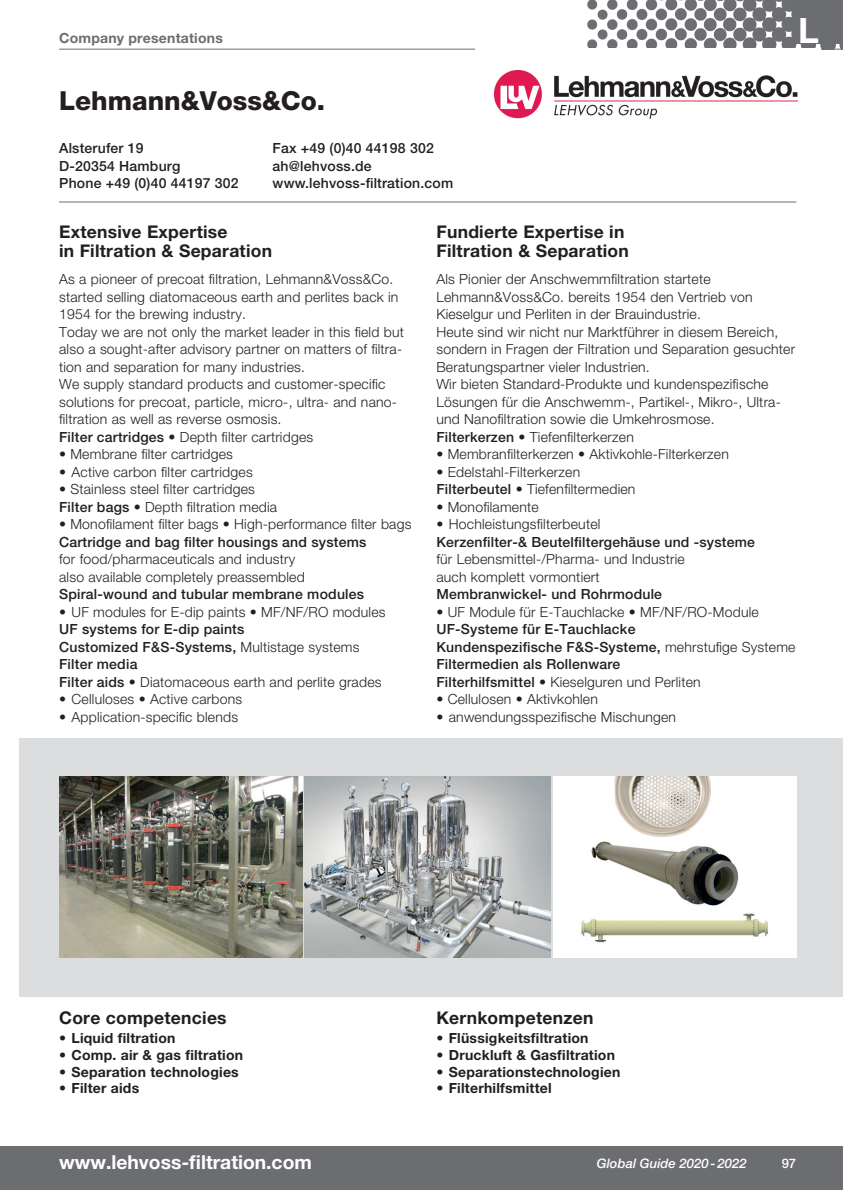
<style>
.page{position:relative;width:843px;height:1190px;background:#fff}
.page>*{position:absolute;margin:0;border:0;box-sizing:border-box;transform-origin:0 0}
.t1{font:700 35px "Helvetica Neue LT Std";color:#fff}
.t2{font:800 26.25px "Helvetica Neue LT Std";color:#231f20}
.t3{font:700 19.25px "Helvetica Neue LT Std";color:#fff}
.t4{font:700 17.5px/19.2px "Helvetica Neue LT Std";letter-spacing:.015em;color:#231f20}
.t5{font:300 14px/17.5px "Helvetica Neue LT Std";letter-spacing:.015em;color:#231f20}
.t6{font:500 14px/17.5px "Helvetica Neue LT Std";letter-spacing:.015em;color:#231f20}
.t7{font:700 14px "Helvetica Neue LT Std";letter-spacing:.015em;color:#231f20}
.t8{font:700 14px "Helvetica Neue LT Std";letter-spacing:.015em;color:#6c6d70}
.t9{font:italic 500 13.12px "Helvetica Neue LT Std";color:#fff}
.t10{font:500 13.12px "Helvetica Neue LT Std";color:#fff}
.s1{font-weight:500}
.s2{font-weight:700}
.s3{font-weight:300}
</style>
<div class="page">
<div style="left:19px;top:739px;width:823px;height:258px;background:#dcdddf"></div>
<div style="left:0;top:1145px;width:842px;height:45px;background:#6c6d70"></div>
<hr style="left:59px;top:202px;width:737px;height:1px;background:#6c6d70">
<img style="left:587px;top:0;width:255px;height:49px">
<hr style="left:59px;top:49px;width:783px;height:1px;background:#6c6d70">
<div style="left:793px;top:0;width:49px;height:44px;background:#6c6d70"></div>
<img style="left:59px;top:776px;width:243px;height:181px">
<img style="left:305px;top:776px;width:245px;height:181px">
<div style="left:553px;top:776px;width:243px;height:181px;background:#fff"></div>
<img style="left:581px;top:776px;width:187px;height:167px">
<div style="left:475px;top:48px;width:345px;height:122px;background:#fff"></div>
<img style="left:494px;top:70px;width:302px;height:49px">
<p class="t8" style="left:59px;top:33px;width:165px">Company presentations</p>
<h2 class="t2" style="left:59px;top:91px;width:267px">Lehmann&amp;Voss&amp;Co.</h2>
<p class="t6" style="left:272px;top:141px;width:182px">Fax +49 (0)40 44198 302 ah@lehvoss.de www.lehvoss-filtration.com</p>
<p class="t6" style="left:59px;top:141px;width:181px">Alsterufer 19<br>D-20354 Hamburg<br>Phone +49 (0)40 44197 302</p>
<h1 class="t1" style="left:798px;top:18px;width:22px">L</h1>
<p class="t4" style="left:59px;top:224px;width:214px">Extensive Expertise<br>in Filtration &amp; Separation</p>
<p class="t5" style="left:59px;top:272px;width:346px">As a pioneer of precoat filtration, Lehmann&amp;Voss&amp;Co. started selling diatomaceous earth and perlites back in 1954 for the brewing industry.<br>Today we are not only the market leader in this field but also a sought-after advisory partner on matters of filtra&shy;tion and separation for many industries.<br>We supply standard products and customer-specific solutions for precoat, particle, micro-, ultra- and nano&shy;filtration as well as reverse osmosis.<br><span class="s1">Filter cartridges</span> <span class="s2">•</span> Depth filter cartridges</p>
<p class="t5" style="left:59px;top:447px;width:175px"><span class="s2">•</span> Membrane filter cartridges</p>
<p class="t5" style="left:59px;top:464px;width:195px"><span class="s2">•</span> Active carbon filter cartridges</p>
<p class="t5" style="left:59px;top:482px;width:219px"><span class="s2">•</span> Stainless steel filter cartridges<br><span class="s1">Filter bags</span> <span class="s2">•</span> Depth filtration media</p>
<p class="t5" style="left:59px;top:517px;width:354px"><span class="s2">•</span> Monofilament filter bags <span class="s2">•</span> High-performance filter bags<br><span class="s1">Cartridge and bag filter housings and systems</span></p>
<p class="t5" style="left:59px;top:552px;width:247px">for food/pharmaceuticals and industry also available completely preassembled</p>
<p class="t6" style="left:59px;top:587px;width:306px">Spiral-wound and tubular membrane modules</p>
<p class="t5" style="left:59px;top:604px;width:328px"><span class="s2">•</span> UF modules for E-dip paints <span class="s2">•</span> MF/NF/RO modules <span class="s1">UF systems for E-dip paints<br>Customized F&amp;S-Systems,</span> Multistage systems <span class="s1">Filter media<br>Filter aids</span> <span class="s2">•</span> Diatomaceous earth and perlite grades</p>
<p class="t5" style="left:59px;top:692px;width:185px"><span class="s2">•</span> Celluloses <span class="s2">•</span> Active carbons</p>
<p class="t5" style="left:59px;top:709px;width:180px"><span class="s2">•</span> Application-specific blends</p>
<p class="t4" style="left:436px;top:224px;width:194px">Fundierte Expertise in<br>Filtration &amp; Separation</p>
<p class="t5" style="left:436px;top:272px;width:360px">Als Pionier der Anschwemmfiltration startete Lehmann&amp;Voss&amp;Co. bereits 1954 den Vertrieb von Kieselgur und Perliten in der Brauindustrie.<br>Heute sind wir nicht nur Marktführer in diesem Bereich, sondern in Fragen der Filtration und Separation gesuchter Beratungspartner vieler Industrien.<br>Wir bieten Standard-Produkte und kundenspezifische Lösungen für die Anschwemm-, Partikel-, Mikro-, Ultra&shy;und Nanofiltration sowie die Umkehrosmose.<br><span class="s1">Filterkerzen</span> <span class="s2">•</span> Tiefenfilterkerzen</p>
<p class="t5" style="left:436px;top:447px;width:294px"><span class="s2">•</span> Membranfilterkerzen <span class="s2">•</span> Aktivkohle-Filterkerzen</p>
<p class="t5" style="left:436px;top:464px;width:200px"><span class="s2">•</span> Edelstahl-Filterkerzen<br><span class="s1">Filterbeutel</span> <span class="s2">•</span> Tiefenfiltermedien</p>
<p class="t5" style="left:436px;top:499px;width:104px"><span class="s2">•</span> Monofilamente</p>
<p class="t6" style="left:436px;top:517px;width:320px"><span class="s2">•</span> <span class="s3">Hochleistungsfilterbeutel<br></span>Kerzenfilter-&amp; Beutelfiltergehäuse und -systeme</p>
<p class="t5" style="left:436px;top:552px;width:250px">für Lebensmittel-/Pharma- und Industrie auch komplett vormontiert</p>
<p class="t6" style="left:436px;top:587px;width:227px">Membranwickel- und Rohrmodule</p>
<p class="t6" style="left:436px;top:604px;width:360px"><span class="s2">•</span> <span class="s3">UF Module für E-Tauchlacke</span> <span class="s2">•</span> <span class="s3">MF/NF/RO-Module </span>UF-Systeme für E-Tauchlacke<br>Kundenspezifische F&amp;S-Systeme, <span class="s3">mehrstufige Systeme </span>Filtermedien als Rollenware<br>Filterhilfsmittel <span class="s2">•</span> <span class="s3">Kieselguren und Perliten</span></p>
<p class="t5" style="left:436px;top:692px;width:163px"><span class="s2">•</span> Cellulosen <span class="s2">•</span> Aktivkohlen</p>
<p class="t5" style="left:436px;top:709px;width:241px"><span class="s2">•</span> anwendungsspezifische Mischungen</p>
<p class="t4" style="left:59px;top:1010px;width:169px">Core competencies</p>
<p class="t7" style="left:59px;top:1033px;width:118px">• Liquid filtration</p>
<p class="t7" style="left:59px;top:1050px;width:185px">• Comp. air &amp; gas filtration</p>
<p class="t7" style="left:59px;top:1066px;width:181px">• Separation technologies</p>
<p class="t7" style="left:59px;top:1083px;width:82px">• Filter aids</p>
<h3 class="t3" style="left:59px;top:1155px;width:254px">www.lehvoss-filtration.com</h3>
<p class="t4" style="left:436px;top:1010px;width:158px">Kernkompetenzen</p>
<p class="t7" style="left:436px;top:1033px;width:154px">• Flüssigkeitsfiltration</p>
<p class="t7" style="left:436px;top:1050px;width:180px">• Druckluft &amp; Gasfiltration</p>
<p class="t7" style="left:436px;top:1066px;width:185px">• Separationstechnologien</p>
<p class="t7" style="left:436px;top:1083px;width:117px">• Filterhilfsmittel</p>
<p class="t9" style="left:596px;top:1159px;width:151px">Global Guide 2020 - 2022</p>
<p class="t10" style="left:781px;top:1159px;width:16px">97</p>
</div>
